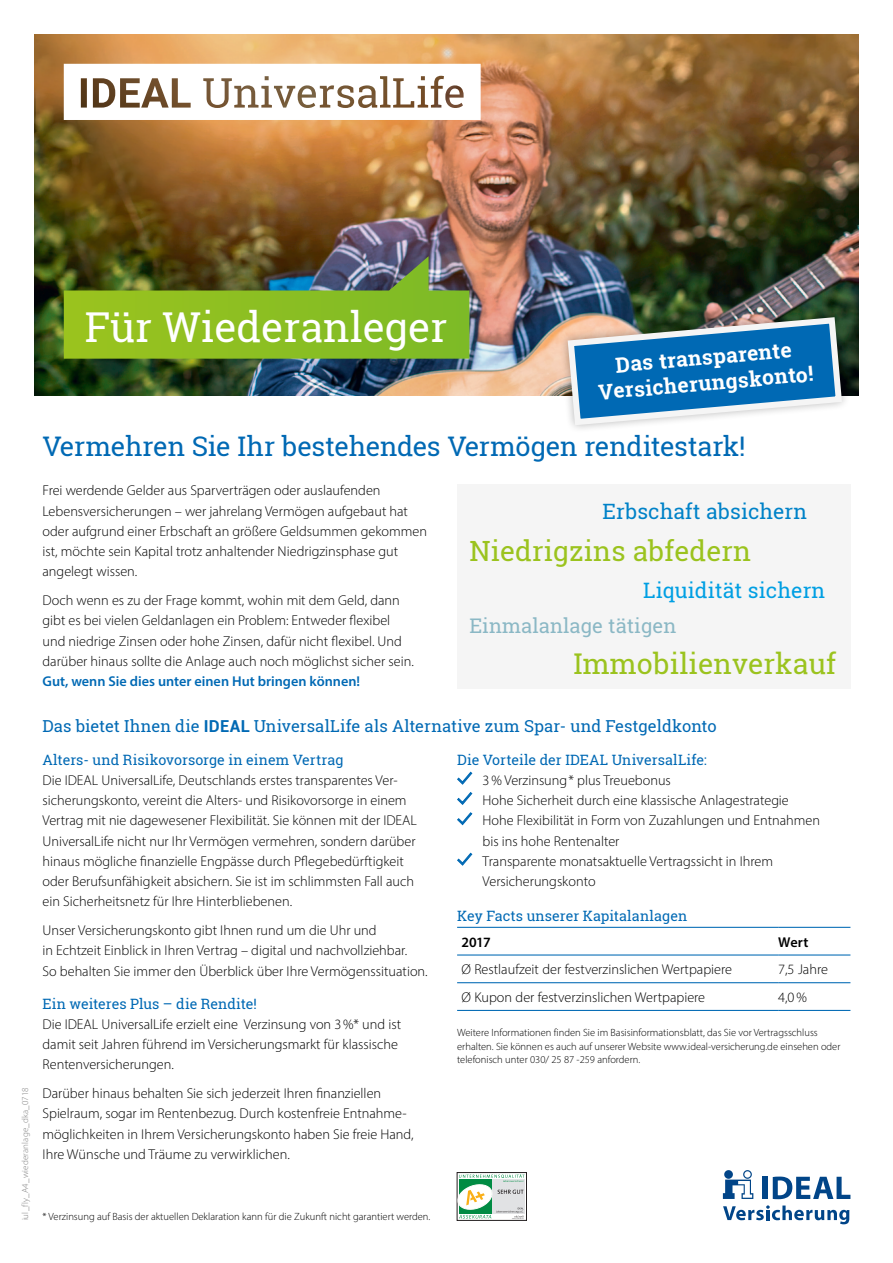
<style>
.page{position:relative;width:893px;height:1263px;background:#fff}
.page>*{position:absolute;margin:0;border:0;box-sizing:border-box;transform-origin:0 0}
.t1{font:41.25px "Roboto Slab";color:#fff}
.t2{font:28.65px "Roboto Slab";letter-spacing:.005em;color:#9bc31e}
.t3{font:27.9px "Roboto Slab";letter-spacing:.005em;color:#9bc31e}
.t4{font:27px "Roboto Slab";letter-spacing:-.015em;color:#0069b4}
.t5{font:21.3px "Roboto Slab";letter-spacing:.005em;color:#009fe3}
.t6{font:21.15px "Roboto Slab";letter-spacing:.005em;color:#0082c8}
.t7{font:700 21px/25.5px "Roboto Slab";color:#fff;text-align:center}
.t8{font:20.1px "Roboto Slab";letter-spacing:.005em;color:#8bb8c5}
.t9{font:16.5px "Roboto Slab";color:#0069b4}
.t10{font:300 14.25px/20.2px "Myriad Pro";color:#000}
.t11{font:14.25px "Roboto Slab";color:#0069b4}
.t12{font:600 14.25px "Myriad Pro";color:#0069b4}
.t13{font:600 14.25px "Myriad Pro";letter-spacing:-.005em;color:#000}
.t14{font:300 10.5px/13.5px "Myriad Pro";color:#000}
.t15{font:300 9px "Myriad Pro";letter-spacing:.015em;color:#808080}
.s1{font-family:"Roboto";font-weight:700}
</style>
<div class="page">
<svg style="left:723px;top:1170px;width:30px;height:29px"></svg>
<div style="left:762px;top:1177px;width:5px;height:22px;background:#014588"></div>
<svg style="left:773px;top:1176px;width:77px;height:23px"></svg>
<svg style="left:723px;top:1205px;width:126px;height:19px"></svg>
<img style="left:34px;top:34px;width:825px;height:361px">
<svg style="left:64px;top:64px;width:417px;height:56px"></svg>
<img style="left:64px;top:256px;width:405px;height:103px">
<div style="left:559px;top:309px;width:291px;height:125px;background:#000;opacity:.3"></div>
<svg style="left:564px;top:314px;width:281px;height:114px"></svg>
<div style="left:457px;top:1172px;width:70px;height:48px;border:1px solid #231f20"></div>
<div style="left:492px;top:1179px;width:33px;height:34px;background:#e1e2e4"></div>
<svg style="left:456px;top:1174px;width:68px;height:45px"></svg>
<svg style="left:457px;top:771px;width:15px;height:14px"></svg>
<svg style="left:457px;top:792px;width:15px;height:13px"></svg>
<svg style="left:457px;top:812px;width:15px;height:13px"></svg>
<svg style="left:457px;top:852px;width:15px;height:14px"></svg>
<hr style="left:457px;top:927px;width:321px;height:1px;background:#0069b4">
<hr style="left:778px;top:927px;width:72px;height:1px;background:#0069b4">
<hr style="left:457px;top:954px;width:321px;height:1px;background:#0069b4">
<hr style="left:778px;top:954px;width:72px;height:1px;background:#0069b4">
<hr style="left:457px;top:982px;width:321px;height:1px;background:#0069b4">
<hr style="left:778px;top:982px;width:72px;height:1px;background:#0069b4">
<hr style="left:457px;top:1010px;width:321px;height:1px;background:#0069b4">
<hr style="left:778px;top:1010px;width:72px;height:1px;background:#0069b4">
<div style="left:457px;top:485px;width:393px;height:204px;background:#f5f5f5"></div>
<h1 class="t1" style="left:85px;top:299px;width:364px">Für Wiederanleger</h1>
<h3 class="t7" style="left:595px;top:354px;width:217px;rotate:-5deg">Das transparente<br>Versicherungskonto!</h3>
<p class="t15" style="left:20px;top:1220px;width:134px;rotate:-90deg">iul_fly_A4_wiederanlage_dka_0718</p>
<h3 class="t4" style="left:43px;top:427px;width:704px">Vermehren Sie Ihr bestehendes Vermögen renditestark!</h3>
<p class="t10" style="left:43px;top:480px;width:386px">Frei werdende Gelder aus Sparverträgen oder auslaufenden Lebensversicherungen – wer jahrelang Vermögen aufgebaut hat oder aufgrund einer Erbschaft an größere Geldsummen gekommen ist, möchte sein Kapital trotz anhaltender Niedrigzinsphase gut angelegt wissen.</p>
<p class="t10" style="left:43px;top:590px;width:373px">Doch wenn es zu der Frage kommt, wohin mit dem Geld, dann gibt es bei vielen Geldanlagen ein Problem: Entweder flexibel und niedrige Zinsen oder hohe Zinsen, dafür nicht flexibel. Und darüber hinaus sollte die Anlage auch noch möglichst sicher sein.</p>
<p class="t12" style="left:43px;top:672px;width:319px">Gut, wenn Sie dies unter einen Hut bringen können!</p>
<p class="t9" style="left:43px;top:714px;width:676px">Das bietet Ihnen die <span class="s1">IDEAL</span> UniversalLife als Alternative zum Spar- und Festgeldkonto</p>
<p class="t11" style="left:43px;top:750px;width:303px">Alters- und Risikovorsorge in einem Vertrag</p>
<p class="t10" style="left:43px;top:770px;width:376px">Die IDEAL UniversalLife, Deutschlands erstes transparentes Ver&shy;sicherungskonto, vereint die Alters- und Risikovorsorge in einem Vertrag mit nie dagewesener Flexibilität. Sie können mit der IDEAL UniversalLife nicht nur Ihr Vermögen vermehren, sondern darüber hinaus mögliche finanzielle Engpässe durch Pflegebedürftigkeit oder Berufsunfähigkeit absichern. Sie ist im schlimmsten Fall auch ein Sicherheitsnetz für Ihre Hinterbliebenen.</p>
<p class="t10" style="left:43px;top:920px;width:387px">Unser Versicherungskonto gibt Ihnen rund um die Uhr und<br>in Echtzeit Einblick in Ihren Vertrag – digital und nachvollziehbar.<br>So behalten Sie immer den Überblick über Ihre Vermögenssituation.</p>
<p class="t11" style="left:43px;top:994px;width:216px">Ein weiteres Plus – die Rendite!</p>
<p class="t10" style="left:43px;top:1014px;width:360px">Die IDEAL UniversalLife erzielt eine Verzinsung von 3%* und ist damit seit Jahren führend im Versicherungsmarkt für klassische<br>Rentenversicherungen.</p>
<p class="t10" style="left:43px;top:1083px;width:373px">Darüber hinaus behalten Sie sich jederzeit Ihren finanziellen Spielraum, sogar im Rentenbezug. Durch kostenfreie Entnahme&shy;möglichkeiten in Ihrem Versicherungskonto haben Sie freie Hand, Ihre Wünsche und Träume zu verwirklichen.</p>
<h3 class="t6" style="left:603px;top:497px;width:206px">Erbschaft absichern</h3>
<h3 class="t3" style="left:469px;top:531px;width:283px">Niedrigzins abfedern</h3>
<h3 class="t5" style="left:643px;top:576px;width:184px">Liquidität sichern</h3>
<h3 class="t8" style="left:469px;top:612px;width:209px">Einmalanlage tätigen</h3>
<h2 class="t2" style="left:573px;top:644px;width:264px">Immobilienverkauf</h2>
<p class="t11" style="left:457px;top:750px;width:251px">Die Vorteile der IDEAL UniversalLife:</p>
<p class="t10" style="left:483px;top:770px;width:339px">3% Verzinsung* plus Treuebonus<br>Hohe Sicherheit durch eine klassische Anlagestrategie Hohe Flexibilität in Form von Zuzahlungen und Entnahmen bis ins hohe Rentenalter<br>Transparente monatsaktuelle Vertragssicht in Ihrem Versicherungskonto</p>
<p class="t11" style="left:457px;top:906px;width:232px">Key Facts unserer Kapitalanlagen</p>
<p class="t13" style="left:461px;top:933px;width:31px">2017</p>
<p class="t13" style="left:778px;top:933px;width:32px">Wert</p>
<p class="t10" style="left:461px;top:959px;width:272px">Ø Restlaufzeit der festverzinslichen Wertpapiere</p>
<p class="t10" style="left:778px;top:959px;width:51px">7,5 Jahre</p>
<p class="t10" style="left:461px;top:987px;width:245px">Ø Kupon der festverzinslichen Wertpapiere</p>
<p class="t10" style="left:778px;top:987px;width:30px">4,0%</p>
<p class="t14" style="left:457px;top:1026px;width:385px">Weitere Informationen finden Sie im Basisinformationsblatt, das Sie vor Vertragsschluss erhalten. Sie können es auch auf unserer Website www.ideal-versicherung.de einsehen oder telefonisch unter 030/ 25 87 -259 anfordern.</p>
<p class="t14" style="left:43px;top:1210px;width:389px">* Verzinsung auf Basis der aktuellen Deklaration kann für die Zukunft nicht garantiert werden.</p>
</div>
